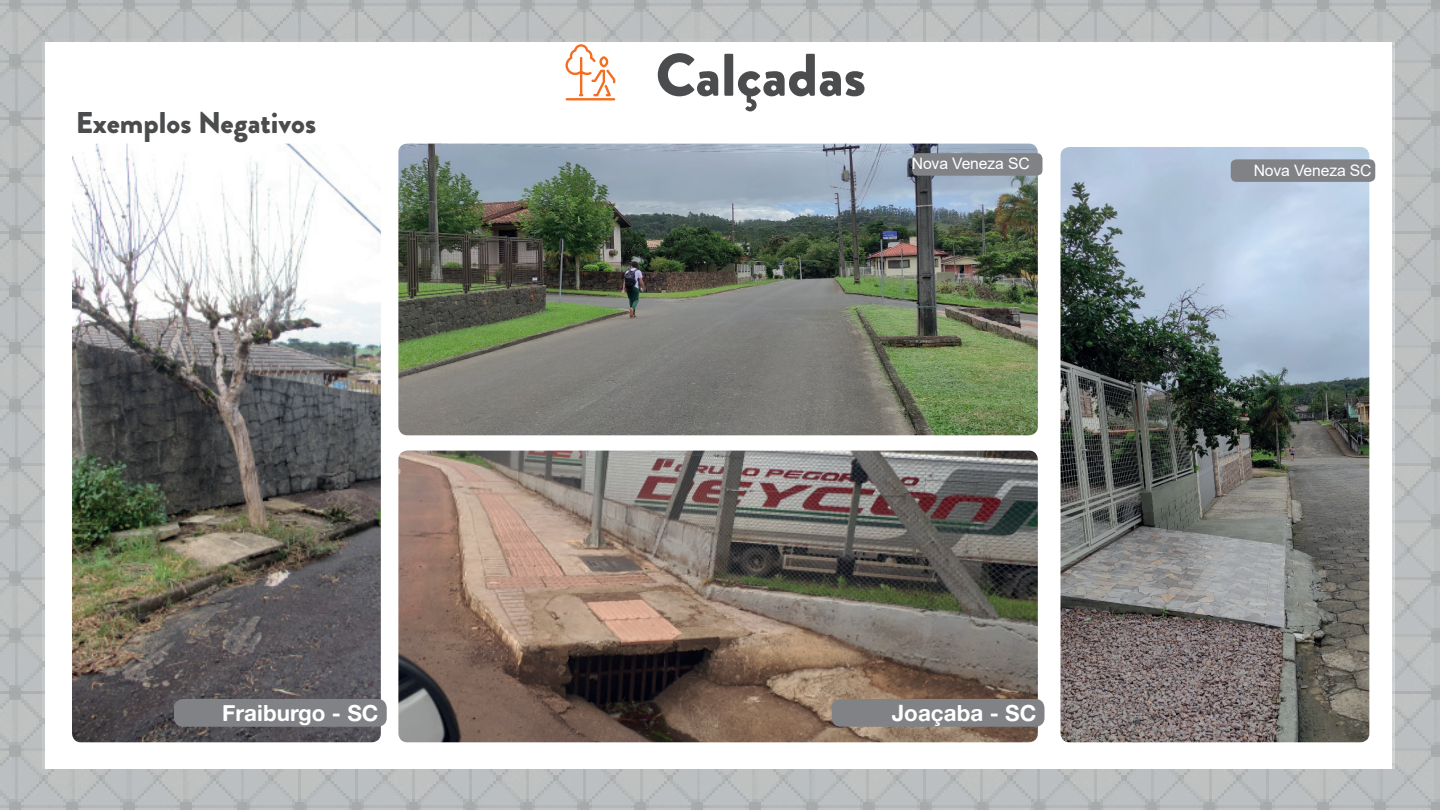
<style>
.page{position:relative;width:1440px;height:810px;background:#fff}
.page>*{position:absolute;margin:0;border:0;box-sizing:border-box;transform-origin:0 0}
.t1{font:900 60px "Brandon Grotesque";color:#4b4c4d}
.t2{font:900 30px "Brandon Grotesque";color:#4b4c4d}
.t3{font:22.5px "Alte Haas Grotesk Bold";color:#fff}
.t4{font:15.75px "Arial";letter-spacing:-.01em;color:#fff}
</style>
<div class="page">
<img style="left:0;top:0;width:1440px;height:810px">
<img style="left:398px;top:451px;width:640px;height:291px">
<img style="left:72px;top:144px;width:309px;height:598px">
<svg style="left:565px;top:44px;width:50px;height:56px"></svg>
<div style="left:832px;top:699px;width:212px;height:28px;background:#808285;border-radius:9px"></div>
<div style="left:174px;top:699px;width:213px;height:28px;background:#808285;border-radius:9px"></div>
<img style="left:1060px;top:147px;width:309px;height:595px">
<img style="left:398px;top:144px;width:640px;height:291px">
<div style="left:1231px;top:159px;width:144px;height:23px;background:#808285;border-radius:6px"></div>
<div style="left:912px;top:153px;width:130px;height:23px;background:#808285;border-radius:6px"></div>
<h2 class="t2" style="left:76px;top:102px;width:242px">Exemplos Negativos</h2>
<h1 class="t1" style="left:656px;top:33px;width:212px">Calçadas</h1>
<p class="t4" style="left:912px;top:153px;width:119px">Nova Veneza SC</p>
<h3 class="t3" style="left:222px;top:699px;width:158px">Fraiburgo - SC</h3>
<h3 class="t3" style="left:892px;top:699px;width:146px">Joaçaba - SC</h3>
<p class="t4" style="left:1254px;top:159px;width:119px">Nova Veneza SC</p>
</div>
